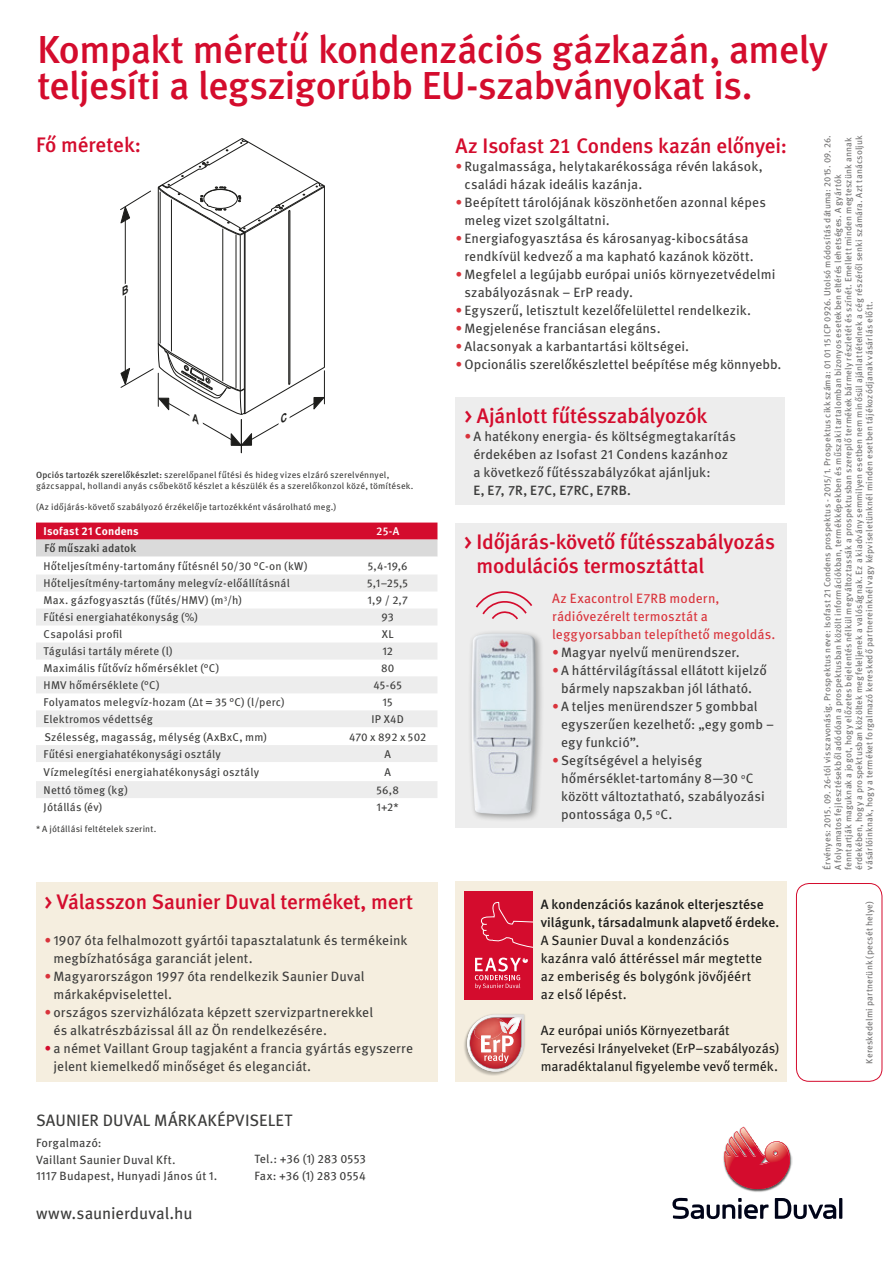
<style>
.page{position:relative;width:893px;height:1263px;background:#fff}
.page>*{position:absolute;margin:0;border:0;box-sizing:border-box;transform-origin:0 0}
.t1{font:39px/36px "Meta Med";letter-spacing:-.015em;color:#d40c2d}
.t2{font:21px/24px "Meta Med";letter-spacing:-.005em;color:#d40c2d}
.t3{font:16.5px "Meta Boo";letter-spacing:.005em;color:#3c3c3b}
.t4{font:13.5px/18px "Meta Boo";letter-spacing:.01em;color:#3c3c3b}
.t5{font:13.5px/18px "Meta Boo";letter-spacing:.005em;color:#1d1d1b}
.t6{font:13.5px/18px "Meta Boo";letter-spacing:.01em;color:#d9333b}
.t7{font:13.5px/18px "Meta Med";letter-spacing:.005em;color:#1d1d1b}
.t8{font:13.5px "Meta Med";color:#3c3c3b}
.t9{font:12px/16.5px "Meta Boo";letter-spacing:.01em;color:#3c3c3b}
.t10{font:11.25px "Meta Boo";letter-spacing:.015em;color:#3c3c3b}
.t11{font:700 11.25px "Meta Reg";letter-spacing:.015em;color:#fff}
.t12{font:11.25px "Meta Med";letter-spacing:.01em;color:#3c3c3b}
.t13{font:11.25px "Meta Med";color:#fff}
.t14{font:9px/10.5px "Meta Boo";letter-spacing:.025em;color:#706f6f}
.t15{font:9px/10.5px "Meta Boo";letter-spacing:.025em;color:#3c3c3b}
.s1{font-family:"Meta Med"}
.s2{font-family:"Myriad Pro"}
.s3{color:#d9333b}
.s4{color:#d40c2d}
</style>
<div class="page">
<div style="left:455px;top:522px;width:332px;height:305px;background:#ededed"></div>
<svg style="left:476px;top:591px;width:57px;height:29px"></svg>
<div style="left:468px;top:630px;width:76px;height:192px;background:#1d1d1b;opacity:.4"></div>
<img style="left:471px;top:633px;width:65px;height:181px">
<hr style="left:241px;top:419px;width:1px;height:34px;background:#1d1d1b">
<svg style="left:36px;top:522px;width:401px;height:35px;background:#d87888"></svg>
<svg style="left:36px;top:575px;width:401px;height:223px;fill:#ededed"></svg>
<svg style="left:36px;top:710px;width:401px;height:71px"></svg>
<div style="left:455px;top:398px;width:330px;height:107px;background:#ededed"></div>
<hr style="left:839px;top:1198px;width:3px;height:21px;background:#000419">
<svg style="left:672px;top:1198px;width:97px;height:21px"></svg>
<svg style="left:775px;top:1198px;width:61px;height:21px"></svg>
<img style="left:743px;top:1126px;width:30px;height:66px">
<svg style="left:723px;top:1127px;width:70px;height:62px"></svg>
<div style="left:796px;top:883px;width:86px;height:199px;border:1px solid #d40c2d;border-radius:13px"></div>
<div style="left:36px;top:882px;width:401px;height:200px;background:#f5eedf"></div>
<div style="left:455px;top:881px;width:332px;height:201px;background:#f5eedf"></div>
<div style="left:464px;top:891px;width:68px;height:108px;background:#d40c2d"></div>
<svg style="left:475px;top:957px;width:53px;height:32px"></svg>
<svg style="left:481px;top:901px;width:51px;height:47px"></svg>
<div style="left:463px;top:1015px;width:61px;height:60px;background:#1d1d1b;opacity:.25"></div>
<div style="left:465px;top:1013px;width:61px;height:60px;background:#1d1d1b;opacity:.25"></div>
<svg style="left:463px;top:1013px;width:61px;height:59px"></svg>
<svg style="left:120px;top:138px;width:205px;height:310px"></svg>
<h1 class="t1" style="left:37px;top:31px;width:792px">Kompakt méretű kondenzációs gázkazán, amely teljesíti a legszigorúbb EU-szabványokat is.</h1>
<h2 class="t2" style="left:36px;top:132px;width:106px">Fő méretek:</h2>
<p class="t15" style="left:36px;top:470px;width:379px"><span class="s1">Opciós tartozék szerelőkészlet:</span> szerelőpanel fűtési és hideg vizes elzáró szerelvénnyel, gázcsappal, hollandi anyás csőbekötő készlet a készülék és a szerelőkonzol közé, tömítések.</p>
<p class="t15" style="left:36px;top:501px;width:302px">(Az időjárás-követő szabályozó érzékelője tartozékként vásárolható meg.)</p>
<p class="t11" style="left:44px;top:524px;width:97px">Isofast 21 Condens</p>
<p class="t13" style="left:376px;top:524px;width:25px">25-A</p>
<p class="t12" style="left:45px;top:542px;width:93px">Fő műszaki adatok</p>
<p class="t10" style="left:44px;top:559px;width:265px">Hőteljesítmény-tartomány fűtésnél 50/30 °C-on (kW)</p>
<p class="t10" style="left:368px;top:559px;width:41px">5,4-19,6</p>
<p class="t10" style="left:44px;top:576px;width:248px">Hőteljesítmény-tartomány melegvíz-előállításnál</p>
<p class="t10" style="left:367px;top:576px;width:42px">5,1–25,5</p>
<p class="t10" style="left:44px;top:593px;width:200px">Max. gázfogyasztás (fűtés/HMV) (m<sup>3</sup>/h)</p>
<p class="t10" style="left:367px;top:593px;width:42px">1,9 / 2,7</p>
<p class="t10" style="left:44px;top:610px;width:156px">Fűtési energiahatékonyság (%)</p>
<p class="t10" style="left:381px;top:610px;width:14px">93</p>
<p class="t10" style="left:44px;top:627px;width:80px">Csapolási profil</p>
<p class="t10" style="left:382px;top:627px;width:13px">XL</p>
<p class="t10" style="left:44px;top:644px;width:130px">Tágulási tartály mérete (l)</p>
<p class="t10" style="left:382px;top:644px;width:12px">12</p>
<p class="t10" style="left:44px;top:661px;width:177px">Maximális fűtővíz hőmérséklet (°C)</p>
<p class="t10" style="left:381px;top:661px;width:15px">80</p>
<p class="t10" style="left:44px;top:678px;width:117px">HMV hőmérséklete (°C)</p>
<p class="t10" style="left:373px;top:678px;width:30px">45-65</p>
<p class="t10" style="left:44px;top:695px;width:242px">Folyamatos melegvíz-hozam (<span class="s2">Δ</span>t = 35 °C) (l/perc)</p>
<p class="t10" style="left:383px;top:695px;width:12px">15</p>
<p class="t10" style="left:44px;top:712px;width:111px">Elektromos védettség</p>
<p class="t10" style="left:372px;top:712px;width:34px">IP X4D</p>
<p class="t10" style="left:44px;top:730px;width:224px">Szélesség, magasság, mélység (AxBxC, mm)</p>
<p class="t10" style="left:349px;top:730px;width:79px">470 x 892 x 502</p>
<p class="t10" style="left:44px;top:747px;width:179px">Fűtési energiahatékonysági osztály</p>
<p class="t10" style="left:384px;top:747px;width:8px">A</p>
<p class="t10" style="left:44px;top:765px;width:217px">Vízmelegítési energiahatékonysági osztály</p>
<p class="t10" style="left:384px;top:765px;width:8px">A</p>
<p class="t10" style="left:44px;top:783px;width:86px">Nettó tömeg (kg)</p>
<p class="t10" style="left:376px;top:783px;width:24px">56,8</p>
<p class="t10" style="left:44px;top:800px;width:60px">Jótállás (év)</p>
<p class="t10" style="left:377px;top:800px;width:24px">1+2*</p>
<p class="t15" style="left:36px;top:823px;width:122px">* A jótállási feltételek szerint.</p>
<h2 class="t2" style="left:45px;top:889px;width:370px">&gt; Válasszon Saunier Duval terméket, mert</h2>
<p class="t4" style="left:54px;top:931px;width:356px;text-indent:-9px"><span class="s3">•</span> 1907 óta felhalmozott gyártói tapasztalatunk és termékeink megbízhatósága garanciát jelent.</p>
<p class="t4" style="left:54px;top:967px;width:313px;text-indent:-9px"><span class="s3">•</span> Magyarországon 1997 óta rendelkezik Saunier Duval márkaképviselettel.</p>
<p class="t4" style="left:54px;top:1003px;width:321px;text-indent:-9px"><span class="s3">•</span> országos szervizhálózata képzett szervizpartnerekkel és alkatrészbázissal áll az Ön rendelkezésére.</p>
<p class="t4" style="left:54px;top:1039px;width:361px;text-indent:-9px"><span class="s4">•</span> a német Vaillant Group tagjaként a francia gyártás egyszerre jelent kiemelkedő minőséget és eleganciát.</p>
<p class="t3" style="left:36px;top:1110px;width:258px">SAUNIER DUVAL MÁRKAKÉPVISELET</p>
<p class="t9" style="left:36px;top:1135px;width:183px">Forgalmazó:<br>Vaillant Saunier Duval Kft.<br>1117 Budapest, Hunyadi János út 1.</p>
<p class="t3" style="left:36px;top:1203px;width:158px">www.saunierduval.hu</p>
<p class="t9" style="left:255px;top:1150px;width:113px">Tel.: +36 (1) 283 0553<br>Fax: +36 (1) 283 0554</p>
<h2 class="t2" style="left:455px;top:133px;width:333px">Az Isofast 21 Condens kazán előnyei:</h2>
<p class="t4" style="left:464px;top:157px;width:300px;text-indent:-9px"><span class="s3">•</span> Rugalmassága, helytakarékossága révén lakások, családi házak ideális kazánja.</p>
<p class="t4" style="left:464px;top:193px;width:303px;text-indent:-9px"><span class="s3">•</span>Beépített tárolójának köszönhetően azonnal képes meleg vizet szolgáltatni.</p>
<p class="t4" style="left:464px;top:229px;width:291px;text-indent:-9px"><span class="s3">•</span> Energiafogyasztása és károsanyag-kibocsátása rendkívül kedvező a ma kapható kazánok között.</p>
<p class="t4" style="left:464px;top:265px;width:312px;text-indent:-9px"><span class="s3">•</span> Megfelel a legújabb európai uniós környezetvédelmi szabályozásnak – ErP ready.</p>
<p class="t4" style="left:455px;top:301px;width:297px"><span class="s3">•</span> Egyszerű, letisztult kezelőfelülettel rendelkezik.</p>
<p class="t4" style="left:455px;top:319px;width:207px"><span class="s3">•</span> Megjelenése franciásan elegáns.</p>
<p class="t4" style="left:455px;top:337px;width:235px"><span class="s3">•</span> Alacsonyak a karbantartási költségei.</p>
<p class="t4" style="left:455px;top:355px;width:327px"><span class="s3">•</span>Opcionális szerelőkészlettel beépítése még könnyebb.</p>
<h2 class="t2" style="left:464px;top:403px;width:244px">&gt; Ajánlott fűtésszabályozók</h2>
<p class="t4" style="left:473px;top:427px;width:264px;text-indent:-9px"><span class="s3">•</span> A hatékony energia- és költségmegtakarítás érdekében az Isofast 21 Condens kazánhoz a következő fűtésszabályzókat ajánljuk:</p>
<p class="t8" style="left:473px;top:482px;width:159px">E, E7, 7R, E7C, E7RC, E7RB.</p>
<h2 class="t2" style="left:476px;top:529px;width:300px;text-indent:-12px">&gt; Időjárás-követő fűtésszabályozás modulációs termosztáttal</h2>
<p class="t6" style="left:552px;top:589px;width:225px">Az Exacontrol E7RB modern, rádióvezérelt termosztát a leggyorsabban telepíthető megoldás.</p>
<p class="t4" style="left:552px;top:643px;width:189px"><span class="s3">•</span> Magyar nyelvű menürendszer.</p>
<p class="t4" style="left:552px;top:661px;width:216px;text-align:center"><span class="s3">•</span> A háttérvilágítással ellátott kijelző bármely napszakban jól látható.</p>
<p class="t4" style="left:561px;top:697px;width:214px;text-indent:-9px"><span class="s3">•</span> A teljes menürendszer 5 gombbal egyszerűen kezelhető: „egy gomb – egy funkció”.</p>
<p class="t4" style="left:561px;top:751px;width:205px;text-indent:-9px"><span class="s3">•</span> Segítségével a helyiség hőmérséklet-tartomány 8—30 <sup>o</sup>C között változtatható, szabályozási pontossága 0,5 <sup>o</sup>C.</p>
<p class="t7" style="left:541px;top:895px;width:240px">A kondenzációs kazánok elterjesztése világunk, társadalmunk alapvető érdeke.</p>
<p class="t5" style="left:541px;top:931px;width:223px">A Saunier Duval a kondenzációs kazánra való áttéréssel már megtette az emberiség és bolygónk jövőjéért az első lépést.</p>
<p class="t5" style="left:541px;top:1021px;width:240px">Az európai uniós Környezetbarát<br>Tervezési Irányelveket (ErP–szabályozás) maradéktalanul figyelembe vevő termék.</p>
<p class="t14" style="left:822px;top:870px;width:736px;rotate:-90deg">Érvényes: 2015. 09. 26-tól visszavonásig. Prospektus neve: Isofast 21 Condens prospektus - 2015/1. Prospektus cikkszáma: 01 01 15 ICP 0926. Utolsó módosítás dátuma: 2015. 09. 26.<br>A folyamatos fejlesztésekből adódóan a prospektusban közölt információkban, termékképekben és műszaki tartalomban bizonyos esetekben eltérés lehetséges. A gyártók fenntartják maguknak a jogot, hogy előzetes bejelentés nélkül megváltoztassák a prospektusban szereplő termékek bármely részletét és színét. Emellett minden megteszünk annak érdekében, hogy a prospektusban közöltek megfeleljenek a valóságnak. Ez a kiadvány semmilyen esetben nem minősül ajánlattételnek a cég részéről senki számára. Azt tanácsoljuk vásárlóinknak, hogy a terméket forgalmazó kereskedő partnereinknél vagy képviseletünknél minden esetben tájékozódjanak vásárlás előtt.</p>
<p class="t14" style="left:864px;top:1063px;width:164px;rotate:-90deg">Kereskedelmi partnerünk (pecsét helye)</p>
</div>
